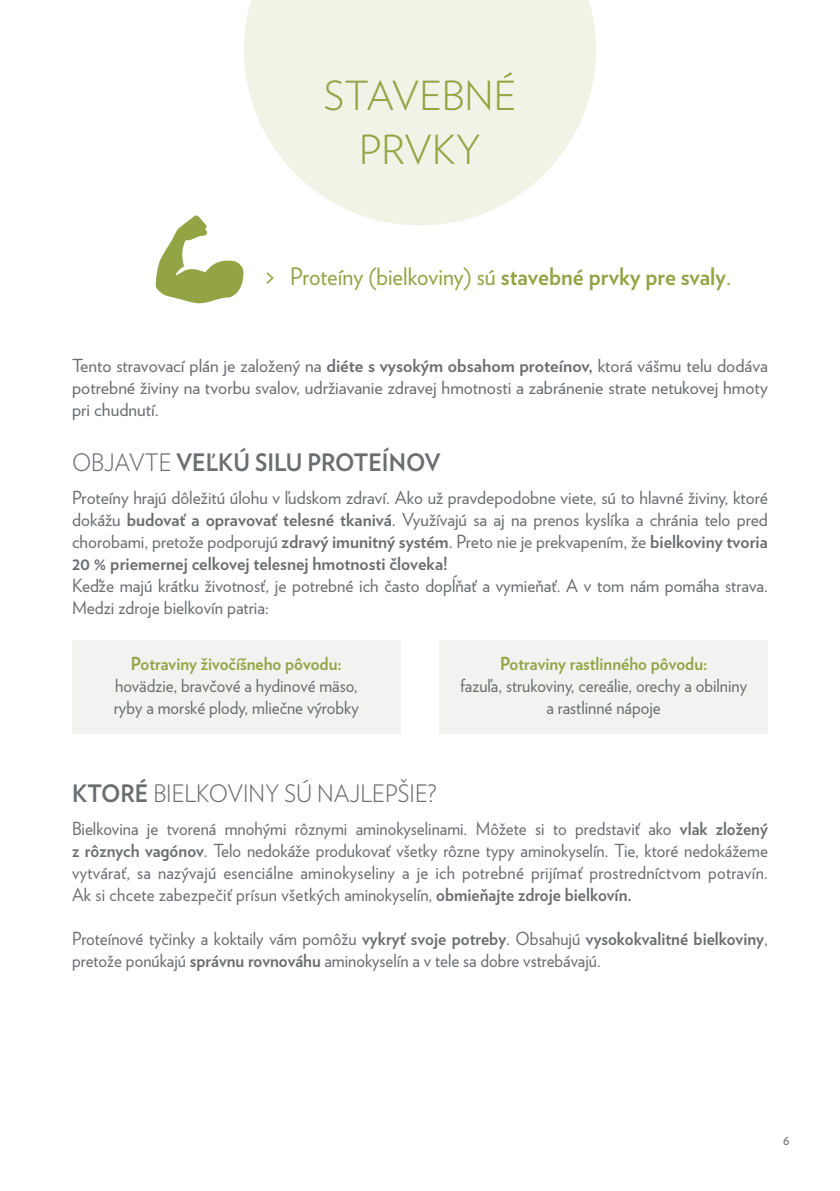
<style>
.page{position:relative;width:840px;height:1191px;background:#fff}
.page>*{position:absolute;margin:0;border:0;box-sizing:border-box;transform-origin:0 0}
.t1{font:300 40px/54px "Verlag";color:#93a445;text-align:center}
.t2{font:24px "Verlag";color:#93a445;scale:.95 1}
.t3{font:300 24px "Verlag";color:#6c6d70;scale:.95 1}
.t4{font:700 24px "Verlag";color:#6c6d70;scale:.95 1}
.t5{font:18px/22px "Verlag";color:#6c6d70;scale:.95 1}
.t6{font:18px/22px "Verlag";color:#6c6d70;text-align:justify}
.t7{font:700 18px "Verlag";color:#93a445;scale:.95 1}
.t8{font:14px "Verlag";color:#6c6d70;scale:.95 1}
.s1{font-weight:700}
.s2{font-weight:300}
</style>
<div class="page">
<svg style="left:244px;top:0;width:351px;height:225px;fill:#f1f3e7"></svg>
<svg style="left:155px;top:215px;width:88px;height:88px"></svg>
<div style="left:72px;top:640px;width:328px;height:93px;background:#f2f3f1"></div>
<div style="left:439px;top:640px;width:328px;height:93px;background:#f2f3f1"></div>
<p class="t1" style="left:323px;top:66px;width:194px">STAVEBNÉ<br>PRVKY</p>
<p class="t2" style="left:265px;top:258px;width:491px">&gt; Proteíny (bielkoviny) sú <span class="s1">stavebné prvky pre svaly</span>.</p>
<p class="t6" style="left:72px;top:353px;width:697px">Tento stravovací plán je založený na <span class="s1">diéte s vysokým obsahom proteínov,</span> ktorá vášmu telu dodáva potrebné živiny na tvorbu svalov, udržiavanie zdravej hmotnosti a zabránenie strate netukovej hmoty pri chudnutí.</p>
<p class="t4" style="left:72px;top:443px;width:389px"><span class="s2">OBJAVTE</span> VEĽKÚ SILU PROTEÍNOV</p>
<p class="t6" style="left:72px;top:486px;width:697px">Proteíny hrajú dôležitú úlohu v ľudskom zdraví. Ako už pravdepodobne viete, sú to hlavné živiny, ktoré dokážu <span class="s1">budovať a opravovať telesné tkanivá</span>. Využívajú sa aj na prenos kyslíka a chránia telo pred chorobami, pretože podporujú <span class="s1">zdravý imunitný systém</span>. Preto nie je prekvapením, že <span class="s1">bielkoviny tvoria 20 % priemernej celkovej telesnej hmotnosti človeka!</span></p>
<p class="t6" style="left:72px;top:574px;width:697px">Keďže majú krátku životnosť, je potrebné ich často dopĺňať a vymieňať. A v tom nám pomáha strava.<br>Medzi zdroje bielkovín patria:</p>
<p class="t7" style="left:131px;top:649px;width:223px">Potraviny živočíšneho pôvodu:</p>
<p class="t5" style="left:114px;top:674px;width:259px">hovädzie, bravčové a hydinové mäso, ryby a morské plody, mliečne výrobky</p>
<p class="t7" style="left:499px;top:649px;width:220px">Potraviny rastlinného pôvodu:</p>
<p class="t5" style="left:460px;top:674px;width:303px;text-align:center">fazuľa, strukoviny, cereálie, orechy a obilniny a rastlinné nápoje</p>
<p class="t3" style="left:72px;top:775px;width:385px"><span class="s1">KTORÉ</span> BIELKOVINY SÚ NAJLEPŠIE?</p>
<p class="t5" style="left:72px;top:817px;width:733px;text-align:justify">Bielkovina je tvorená mnohými rôznymi aminokyselinami. Môžete si to predstaviť ako <span class="s1">vlak zložený z rôznych vagónov</span>. Telo nedokáže produkovať všetky rôzne typy aminokyselín. Tie, ktoré nedokážeme vytvárať, sa nazývajú esenciálne aminokyseliny a je ich potrebné prijímať prostredníctvom potravín.<br>Ak si chcete zabezpečiť prísun všetkých aminokyselín, <span class="s1">obmieňajte zdroje bielkovín.</span></p>
<p class="t5" style="left:72px;top:927px;width:733px">Proteínové tyčinky a koktaily vám pomôžu <span class="s1">vykryť svoje potreby</span>. Obsahujú <span class="s1">vysokokvalitné bielkoviny</span>, pretože ponúkajú <span class="s1">správnu rovnováhu</span> aminokyselín a v tele sa dobre vstrebávajú.</p>
<p class="t8" style="left:782px;top:1130px;width:8px">6</p>
</div>
